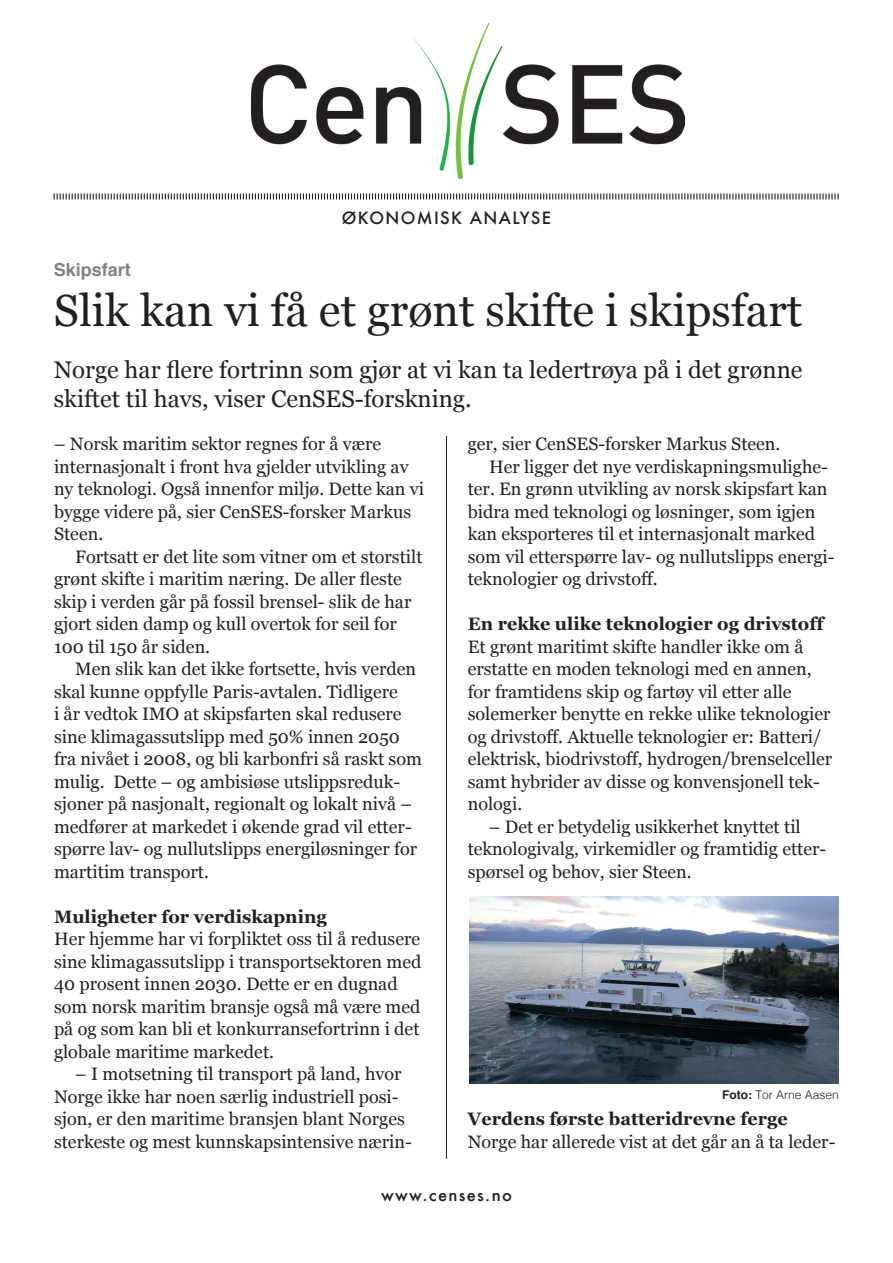
<style>
.page{position:relative;width:893px;height:1263px;background:#fff}
.page>*{position:absolute;margin:0;border:0;box-sizing:border-box;transform-origin:0 0}
.t1{font:45px "Georgia";color:#231f20}
.t2{font:24px/28.8px "Georgia";color:#231f20}
.t3{font:18px/22.5px "Georgia";color:#231f20}
.t4{font:700 18px "Georgia";color:#231f20}
.t5{font:700 18px "Helvetica";color:#808285}
.t6{font:500 16.5px "Futura";letter-spacing:.08em;color:#231f20}
.t7{font:300 12px "Helvetica";color:#231f20}
.s1{font-weight:700}
</style>
<div class="page">
<hr style="left:446px;top:436px;width:1px;height:723px;background:#231f20">
<img style="left:251px;top:23px;width:433px;height:155px">
<svg style="left:53px;top:193px;width:786px;height:7px"></svg>
<img style="left:469px;top:896px;width:370px;height:187px">
<p class="t5" style="left:54px;top:255px;width:79px">Skipsfart</p>
<p class="t6" style="left:342px;top:206px;width:211px">ØKONOMISK ANALYSE</p>
<h1 class="t1" style="left:54px;top:278px;width:750px">Slik kan vi få et grønt skifte i skipsfart</h1>
<h2 class="t2" style="left:54px;top:354px;width:750px">Norge har flere fortrinn som gjør at vi kan ta ledertrøya på i det grønne skiftet til havs, viser CenSES-forskning.</h2>
<p class="t3" style="left:54px;top:432px;width:372px">– Norsk maritim sektor regnes for å være internasjonalt i front hva gjelder utvikling av ny teknologi. Også innenfor miljø. Dette kan vi bygge videre på, sier CenSES-forsker Markus Steen.</p>
<p class="t3" style="left:54px;top:544px;width:370px;text-indent:21px">Fortsatt er det lite som vitner om et storstilt grønt skifte i maritim næring. De aller fleste skip i verden går på fossil brensel- slik de har gjort siden damp og kull overtok for seil for 100 til 150 år siden.</p>
<p class="t3" style="left:54px;top:657px;width:369px;text-indent:21px">Men slik kan det ikke fortsette, hvis verden skal kunne oppfylle Paris-avtalen. Tidligere<br>i år vedtok IMO at skipsfarten skal redusere sine klimagassutslipp med 50% innen 2050 fra nivået i 2008, og bli karbonfri så raskt som mulig. Dette – og ambisiøse utslippsreduk&shy;sjoner på nasjonalt, regionalt og lokalt nivå – medfører at markedet i økende grad vil etter&shy;spørre lav- og nullutslipps energiløsninger for martitim transport.</p>
<p class="t4" style="left:54px;top:903px;width:274px">Muligheter for verdiskapning</p>
<p class="t3" style="left:54px;top:927px;width:369px">Her hjemme har vi forpliktet oss til å redusere sine klimagassutslipp i transportsektoren med 40 prosent innen 2030. Dette er en dugnad som norsk maritim bransje også må være med på og som kan bli et konkurransefortrinn i det globale maritime markedet.</p>
<p class="t3" style="left:54px;top:1062px;width:359px;text-indent:21px">– I motsetning til transport på land, hvor Norge ikke har noen særlig industriell posi&shy;sjon, er den maritime bransjen blant Norges sterkeste og mest kunnskapsintensive nærin-</p>
<p class="t3" style="left:468px;top:432px;width:314px">ger, sier CenSES-forsker Markus Steen.</p>
<p class="t3" style="left:489px;top:454px;width:340px">Her ligger det nye verdiskapningsmulighe-</p>
<p class="t3" style="left:468px;top:477px;width:361px">ter. En grønn utvikling av norsk skipsfart kan</p>
<p class="t3" style="left:468px;top:499px;width:349px">bidra med teknologi og løsninger, som igjen</p>
<p class="t3" style="left:468px;top:522px;width:349px">kan eksporteres til et internasjonalt marked</p>
<p class="t3" style="left:468px;top:544px;width:368px">som vil etterspørre lav- og nullutslipps energi-</p>
<p class="t3" style="left:468px;top:567px;width:191px">teknologier og drivstoff.</p>
<p class="t4" style="left:468px;top:610px;width:359px">En rekke ulike teknologier og drivstoff</p>
<p class="t3" style="left:468px;top:634px;width:366px">Et grønt maritimt skifte handler ikke om å erstatte en moden teknologi med en annen, for framtidens skip og fartøy vil etter alle solemerker benytte en rekke ulike teknologier og drivstoff. Aktuelle teknologier er: Batteri/ elektrisk, biodrivstoff, hydrogen/brenselceller samt hybrider av disse og konvensjonell tek&shy;nologi.</p>
<p class="t3" style="left:468px;top:814px;width:360px;text-indent:21px">– Det er betydelig usikkerhet knyttet til teknologivalg, virkemidler og framtidig etter&shy;spørsel og behov, sier Steen.</p>
<p class="t7" style="left:722px;top:1085px;width:118px"><span class="s1">Foto:</span> Tor Arne Aasen</p>
<p class="t4" style="left:468px;top:1105px;width:322px">Verdens første batteridrevne ferge</p>
<p class="t3" style="left:468px;top:1129px;width:369px">Norge har allerede vist at det går an å ta leder-</p>
<p class="t6" style="left:381px;top:1183px;width:132px">www.censes.no</p>
</div>
